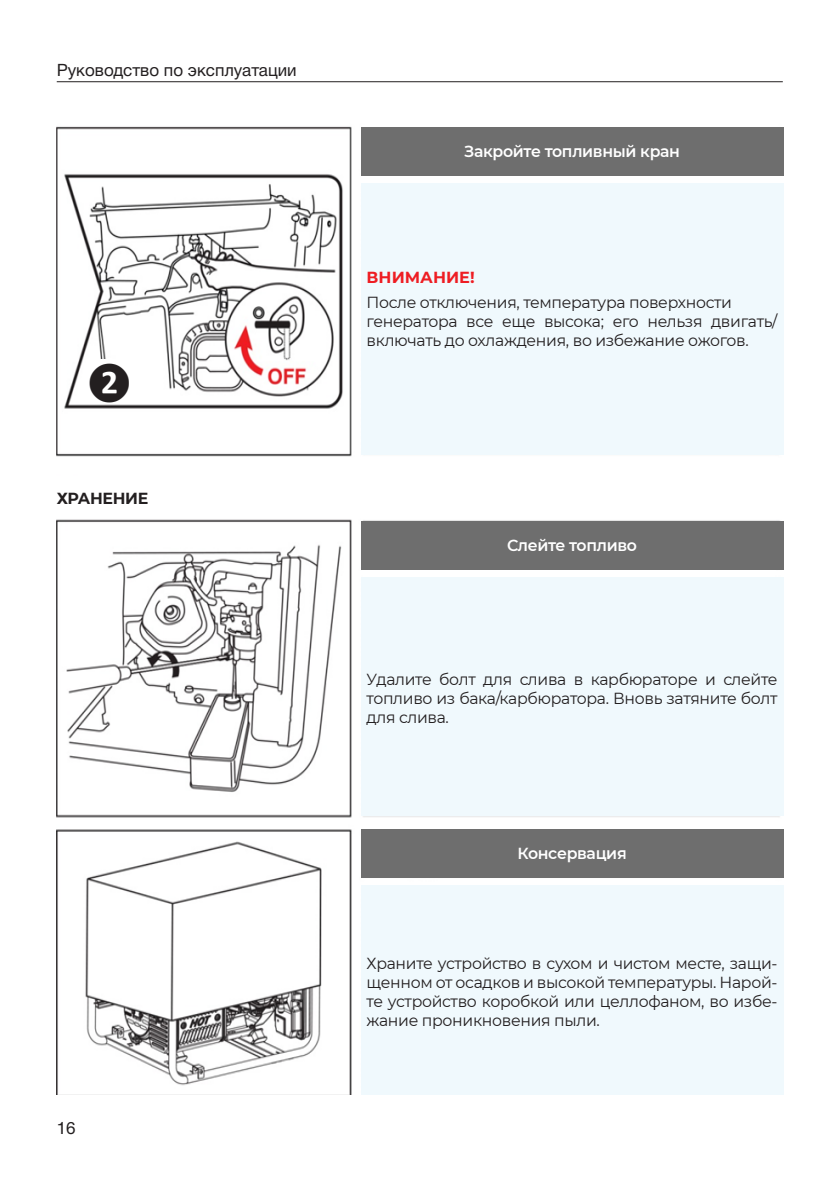
<style>
.page{position:relative;width:840px;height:1191px;background:#fff}
.page>*{position:absolute;margin:0;border:0;box-sizing:border-box;transform-origin:0 0}
.ПРИМЕЧАНИЕ{font:700 34px "Calibri";color:#231f20}
.t1{font:17px "Helvetica Neue Cyr";color:#231f20}
.Основной_текст{font:16px/19.2px "Montserrat";letter-spacing:-.02em;color:#231f20;text-align:justify}
.Основной_текст-2{font:600 16px "Montserrat";letter-spacing:-.02em;color:#fff}
.ВНИМАНИЕ{font:700 16px "Montserrat";color:#ee1d23}
.Основной_текст-3{font:700 16px "Montserrat";letter-spacing:-.02em;color:#231f20}
</style>
<div class="page">
<hr style="left:57px;top:81px;width:725px;height:1px;background:#231f20">
<img style="left:57px;top:126px;width:725px;height:968px">
<div style="left:361px;top:128px;width:421px;height:48px;background:#6e6e6e"></div>
<div style="left:361px;top:521px;width:421px;height:49px;background:#6e6e6e"></div>
<div style="left:361px;top:829px;width:421px;height:49px;background:#6e6e6e"></div>
<div style="left:361px;top:183px;width:421px;height:272px;background:#f0f9fd"></div>
<div style="left:361px;top:577px;width:421px;height:238px;background:#f0f9fd"></div>
<div style="left:361px;top:885px;width:421px;height:209px;background:#f0f9fd"></div>
<div style="left:57px;top:476px;width:725px;height:40px;background:#fff"></div>
<div style="left:86px;top:359px;width:47px;height:45px;background:#fff"></div>
<p class="t1" style="left:57px;top:61px;width:241px">Руководство по эксплуатации</p>
<p class="ПРИМЕЧАНИЕ" style="left:87px;top:359px;width:47px">❷</p>
<p class="Основной_текст-3" style="left:57px;top:487px;width:93px">ХРАНЕНИЕ</p>
<p class="t1" style="left:57px;top:1119px;width:20px">16</p>
<p class="Основной_текст-2" style="left:464px;top:140px;width:217px">Закройте топливный кран</p>
<p class="ВНИМАНИЕ" style="left:366px;top:265px;width:109px">ВНИМАНИЕ!</p>
<p class="Основной_текст" style="left:366px;top:292px;width:412px;text-align:left">После отключения, температура поверхности генератора все еще высока; его нельзя двигать/ включать до охлаждения, во избежание ожогов.</p>
<p class="Основной_текст-2" style="left:507px;top:534px;width:131px">Слейте топливо</p>
<p class="Основной_текст" style="left:366px;top:669px;width:412px">Удалите болт для слива в карбюраторе и слейте топливо из бака/карбюратора. Вновь затяните болт для слива.</p>
<p class="Основной_текст-2" style="left:517px;top:842px;width:111px">Консервация</p>
<p class="Основной_текст" style="left:366px;top:953px;width:412px">Храните устройство в сухом и чистом месте, защи&shy;щенном от осадков и высокой температуры. Нарой&shy;те устройство коробкой или целлофаном, во избе&shy;жание проникновения пыли.</p>
</div>
